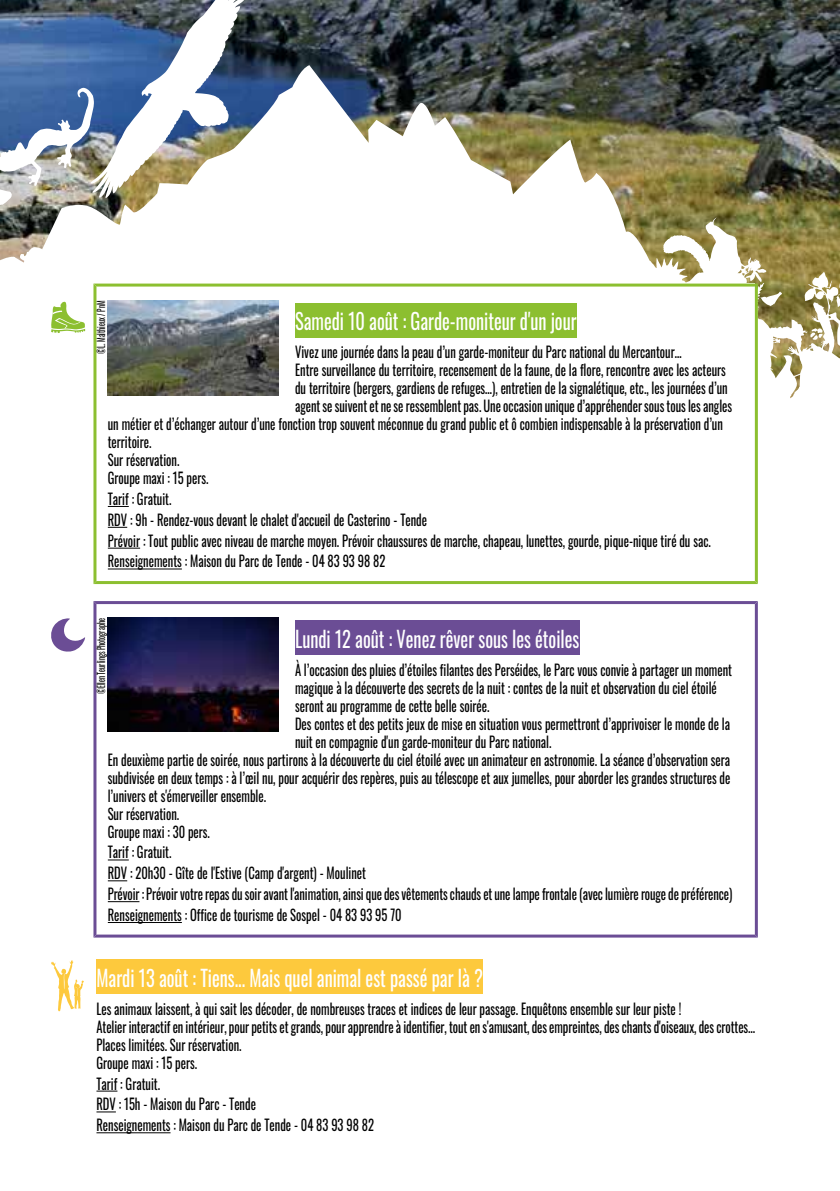
<style>
.page{position:relative;width:840px;height:1191px;background:#fff}
.page>*{position:absolute;margin:0;border:0;box-sizing:border-box;transform-origin:0 0}
.t1{font:22px "Oswald";color:#fff;scale:.83 1}
.t2{font:15px/20.8px "Oswald";color:#000;scale:.83 1}
.t3{font:10px "Oswald";color:#000;scale:.69 1}
</style>
<div class="page">
<img style="left:248px;top:0;width:591px;height:65px">
<svg style="left:0;top:0;width:248px;height:65px"></svg>
<img style="left:0;top:65px;width:839px;height:649px">
<div style="left:96px;top:283px;width:658px;height:318px;background:#fff"></div>
<svg style="left:51px;top:301px;width:34px;height:32px"></svg>
<svg style="left:93px;top:283px;width:689px;height:301px"></svg>
<hr style="left:108px;top:548px;width:32px;height:1px;background:#000">
<hr style="left:108px;top:568px;width:74px;height:1px;background:#000">
<svg style="left:51px;top:618px;width:34px;height:34px"></svg>
<svg style="left:93px;top:601px;width:664px;height:336px"></svg>
<hr style="left:108px;top:901px;width:31px;height:1px;background:#000">
<hr style="left:108px;top:922px;width:74px;height:1px;background:#000">
<div style="left:96px;top:959px;width:386px;height:35px;background:#fdc93d"></div>
<svg style="left:96px;top:1090px;width:21px;height:1px"></svg>
<svg style="left:96px;top:1111px;width:20px;height:1px"></svg>
<hr style="left:96px;top:1132px;width:74px;height:1px;background:#000">
<svg style="left:51px;top:960px;width:33px;height:51px"></svg>
<p class="t3" style="left:92px;top:354px;width:78px;rotate:-90deg">©L. Malthieux / PnM</p>
<h1 class="t1" style="left:295px;top:301px;width:340px">Samedi 10 août : Garde-moniteur d'un jour</h1>
<p class="t2" style="left:295px;top:340px;width:467px">Vivez une journée dans la peau d’un garde-moniteur du Parc national du Mercantour…</p>
<p class="t2" style="left:295px;top:358px;width:520px">Entre surveillance du territoire, recensement de la faune, de la flore, rencontre avec les acteurs</p>
<p class="t2" style="left:295px;top:376px;width:522px">du territoire (bergers, gardiens de refuges…), entretien de la signalétique, etc., les journées d’un</p>
<p class="t2" style="left:295px;top:394px;width:527px">agent se suivent et ne se ressemblent pas. Une occasion unique d’appréhender sous tous les angles</p>
<p class="t2" style="left:108px;top:412px;width:742px">un métier et d’échanger autour d’une fonction trop souvent méconnue du grand public et ô combien indispensable à la préservation d’un</p>
<p class="t2" style="left:108px;top:430px;width:54px">territoire.</p>
<p class="t2" style="left:108px;top:448px;width:88px">Sur réservation.</p>
<p class="t2" style="left:108px;top:466px;width:123px">Groupe maxi : 15 pers.</p>
<p class="t2" style="left:108px;top:487px;width:727px">Tarif : Gratuit.<br>RDV : 9h - Rendez-vous devant le chalet d'accueil de Casterino - Tende<br>Prévoir : Tout public avec niveau de marche moyen. Prévoir chaussures de marche, chapeau, lunettes, gourde, pique-nique tiré du sac.<br>Renseignements : Maison du Parc de Tende - 04 83 93 98 82</p>
<p class="t3" style="left:92px;top:694px;width:111px;rotate:-90deg">©Ellen Teurlings Photographe</p>
<h1 class="t1" style="left:295px;top:619px;width:344px">Lundi 12 août : Venez rêver sous les étoiles</h1>
<p class="t2" style="left:295px;top:657px;width:527px">À l’occasion des pluies d’étoiles filantes des Perséides, le Parc vous convie à partager un moment</p>
<p class="t2" style="left:295px;top:675px;width:509px">magique à la découverte des secrets de la nuit : contes de la nuit et observation du ciel étoilé</p>
<p class="t2" style="left:295px;top:693px;width:235px">seront au programme de cette belle soirée.</p>
<p class="t2" style="left:295px;top:711px;width:525px">Des contes et des petits jeux de mise en situation vous permettront d’apprivoiser le monde de la</p>
<p class="t2" style="left:295px;top:729px;width:310px">nuit en compagnie d'un garde-moniteur du Parc national.</p>
<p class="t2" style="left:108px;top:747px;width:750px">En deuxième partie de soirée, nous partirons à la découverte du ciel étoilé avec un animateur en astronomie. La séance d’observation sera</p>
<p class="t2" style="left:108px;top:765px;width:751px">subdivisée en deux temps : à l’œil nu, pour acquérir des repères, puis au télescope et aux jumelles, pour aborder les grandes structures de</p>
<p class="t2" style="left:108px;top:783px;width:192px">l’univers et s'émerveiller ensemble.</p>
<p class="t2" style="left:108px;top:801px;width:88px">Sur réservation.</p>
<p class="t2" style="left:108px;top:819px;width:124px">Groupe maxi : 30 pers.</p>
<p class="t2" style="left:108px;top:840px;width:753px">Tarif : Gratuit.<br>RDV : 20h30 - Gîte de l'Estive (Camp d'argent) - Moulinet<br>Prévoir : Prévoir votre repas du soir avant l'animation, ainsi que des vêtements chauds et une lampe frontale (avec lumière rouge de préférence)<br>Renseignements : Office de tourisme de Sospel - 04 83 93 95 70</p>
<h1 class="t1" style="left:96px;top:958px;width:467px">Mardi 13 août : Tiens... Mais quel animal est passé par là ?</h1>
<p class="t2" style="left:96px;top:998px;width:794px;line-height:18px">Les animaux laissent, à qui sait les décoder, de nombreuses traces et indices de leur passage. Enquêtons ensemble sur leur piste !<br>Atelier interactif en intérieur, pour petits et grands, pour apprendre à identifier, tout en s'amusant, des empreintes, des chants d'oiseaux, des crottes...<br>Places limitées. Sur réservation.<br>Groupe maxi : 15 pers.</p>
<p class="t2" style="left:96px;top:1071px;width:336px">Tarif : Gratuit.<br>RDV : 15h - Maison du Parc - Tende<br>Renseignements : Maison du Parc de Tende - 04 83 93 98 82</p>
</div>
